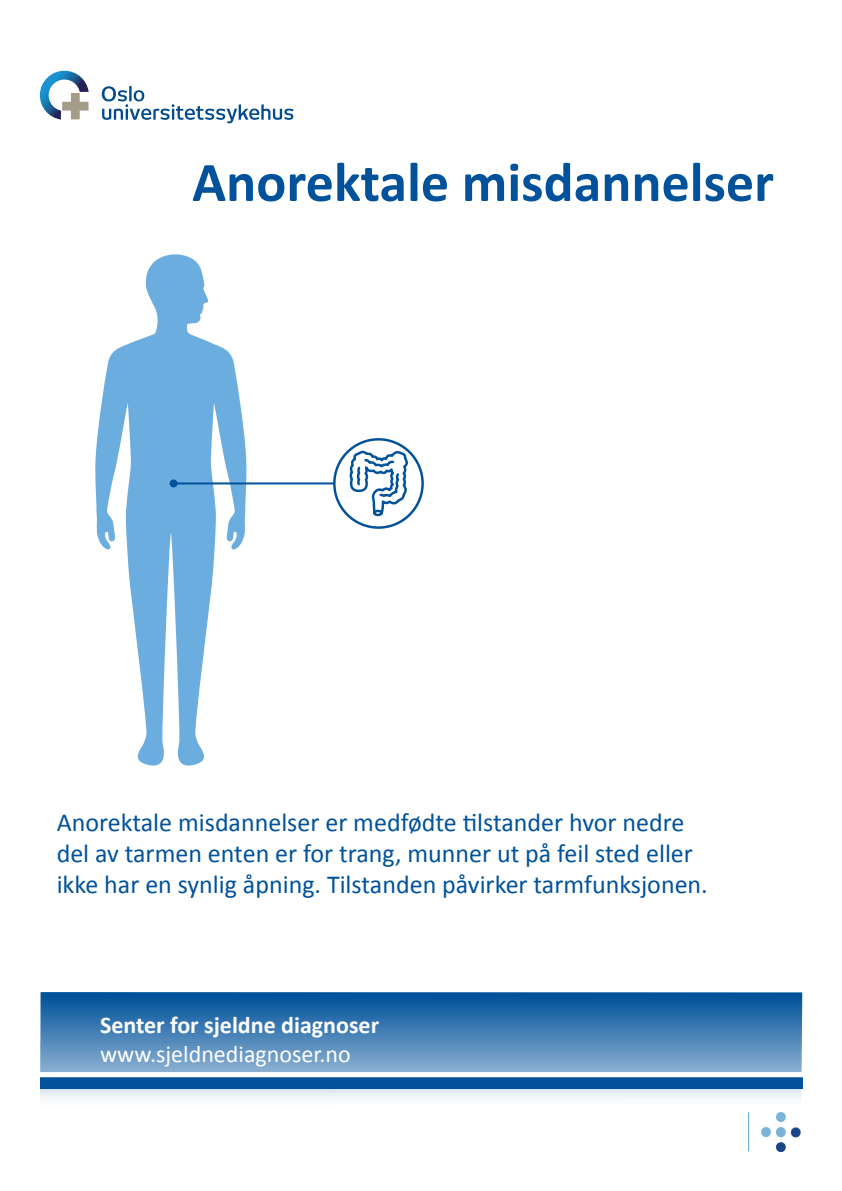
<style>
.page{position:relative;width:842px;height:1191px;background:#fff}
.page>*{position:absolute;margin:0;border:0;box-sizing:border-box;transform-origin:0 0}
.t1{font:700 56px "Calibri";color:#01529a}
.t2{font:26px/31.2px "Calibri";color:#01529a}
.t3{font:700 24px "Calibri";color:#fff}
.t4{font:24px "Calibri";color:#fff}
</style>
<div class="page">
<svg style="left:40px;top:992px;width:762px;height:107px;background:#548bbb"></svg>
<div style="left:40px;top:1072px;width:762px;height:16px;background:#01529b"></div>
<div style="left:40px;top:1072px;width:770px;height:5px;background:#fff"></div>
<svg style="left:102px;top:86px;width:191px;height:37px"></svg>
<svg style="left:40px;top:71px;width:49px;height:49px"></svg>
<hr style="left:748px;top:1112px;width:1px;height:39px;background:#6caddf">
<img style="left:761px;top:1112px;width:40px;height:39px">
<svg style="left:95px;top:254px;width:151px;height:511px;fill:#6caddf"></svg>
<svg style="left:333px;top:438px;width:91px;height:91px"></svg>
<hr style="left:174px;top:482px;width:160px;height:2px;background:#01529a">
<div style="left:170px;top:479px;width:8px;height:8px;background:#01529a;border-radius:50%"></div>
<h1 class="t1" style="left:192px;top:146px;width:583px">Anorektale misdannelser</h1>
<p class="t2" style="left:57px;top:806px;width:653px">Anorektale misdannelser er medfødte tilstander hvor nedre del av tarmen enten er for trang, munner ut på feil sted eller ikke har en synlig åpning. Tilstanden påvirker tarmfunksjonen.</p>
<p class="t3" style="left:100px;top:1009px;width:281px">Senter for sjeldne diagnoser</p>
<p class="t4" style="left:100px;top:1038px;width:252px">www.sjeldnediagnoser.no</p>
</div>
